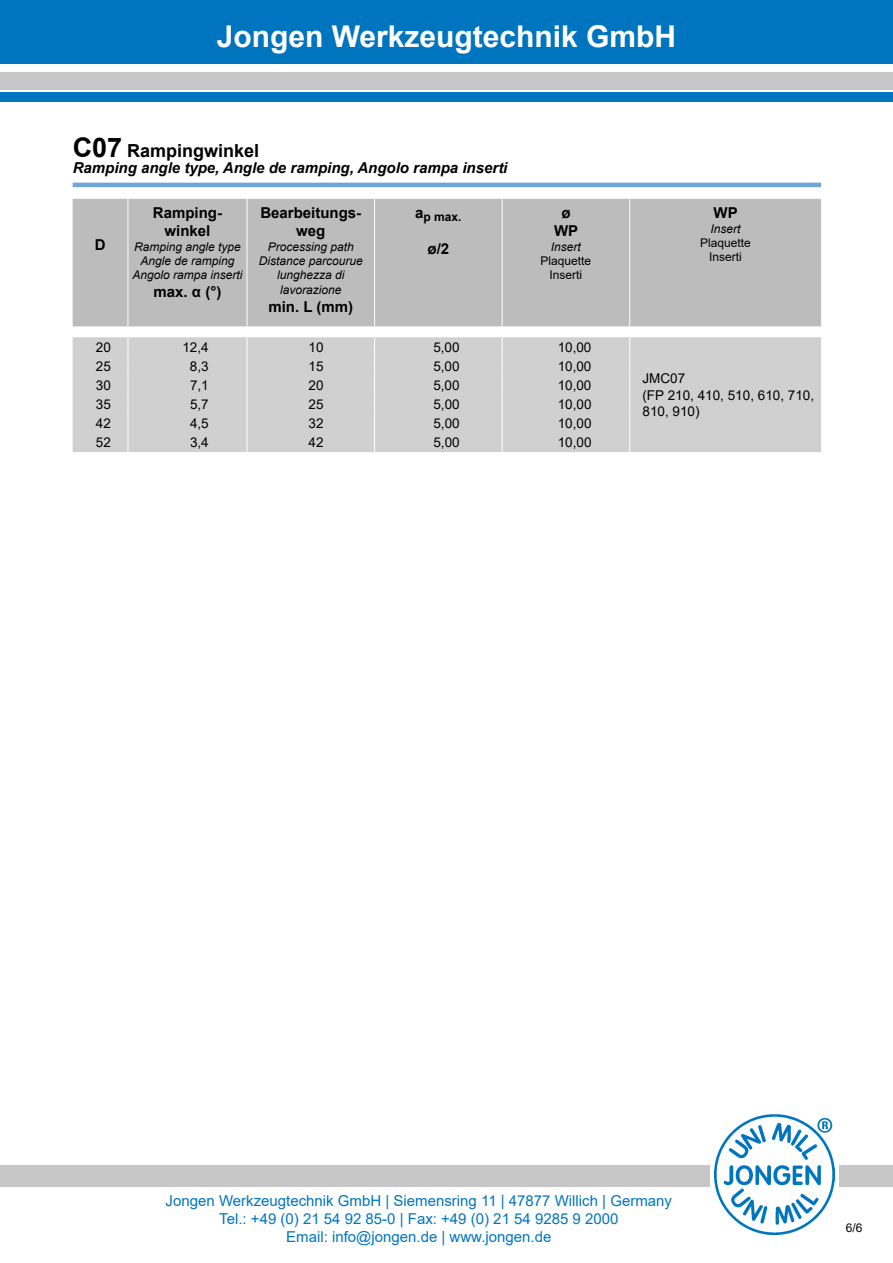
<style>
.page{position:relative;width:893px;height:1263px;background:#fff}
.page>*{position:absolute;margin:0;border:0;box-sizing:border-box;transform-origin:0 0}
.t1{font:700 30px "Arial";color:#fff}
.t2{font:700 18px "Arial";color:#000}
.t3{font:15px/18px "Arial";color:#0075bf;text-align:center}
.t4{font:700 15px/18px "Arial";color:#000;text-align:center}
.t5{font:italic 700 15px "Arial";color:#000}
.t6{font:13.5px/16.2px "Arial";color:#000}
.t7{font:italic 12px/14.4px "Arial";color:#000;text-align:center}
.t8{font:12px/14.4px "Arial";color:#000;text-align:center}
.t9{font:700 12px "Arial";color:#000}
.s1{font-size:27px}
</style>
<div class="page">
<div style="left:0;top:1165px;width:710px;height:21px;background:#c6c6c6"></div>
<div style="left:839px;top:1165px;width:54px;height:21px;background:#c6c6c6"></div>
<img style="left:714px;top:1114px;width:121px;height:121px">
<div style="left:0;top:0;width:893px;height:64px;background:#0075bf"></div>
<div style="left:0;top:92px;width:893px;height:10px;background:#0075bf"></div>
<div style="left:0;top:72px;width:893px;height:17px;background:#c6c6c6"></div>
<div style="left:73px;top:199px;width:748px;height:127px;background:#bcbcbc"></div>
<div style="left:73px;top:337px;width:748px;height:115px;background:#d0d0d0"></div>
<hr style="left:128px;top:199px;width:1px;height:127px;background:#fff">
<hr style="left:247px;top:199px;width:1px;height:127px;background:#fff">
<hr style="left:374px;top:199px;width:1px;height:127px;background:#fff">
<hr style="left:502px;top:199px;width:1px;height:127px;background:#fff">
<hr style="left:629px;top:199px;width:1px;height:127px;background:#fff">
<svg style="left:128px;top:337px;width:1px;height:115px"></svg>
<svg style="left:247px;top:337px;width:1px;height:115px"></svg>
<svg style="left:374px;top:337px;width:1px;height:115px"></svg>
<svg style="left:502px;top:337px;width:1px;height:115px"></svg>
<svg style="left:629px;top:337px;width:1px;height:115px"></svg>
<hr style="left:73px;top:183px;width:748px;height:4px;background:#6ca6db">
<h1 class="t1" style="left:217px;top:15px;width:461px">Jongen Werkzeugtechnik GmbH</h1>
<p class="t2" style="left:73px;top:138px;width:188px"><span class="s1">C07</span> Rampingwinkel</p>
<p class="t5" style="left:73px;top:158px;width:436px">Ramping angle type, Angle de ramping, Angolo rampa inserti</p>
<p class="t4" style="left:95px;top:236px;width:12px">D</p>
<p class="t4" style="left:153px;top:204px;width:71px">Ramping&shy;winkel</p>
<p class="t7" style="left:132px;top:239px;width:112px">Ramping angle type<br>Angle de ramping<br>Angolo rampa inserti</p>
<p class="t4" style="left:154px;top:283px;width:69px">max. α (°)</p>
<p class="t4" style="left:260px;top:204px;width:102px">Bearbeitungs&shy;weg</p>
<p class="t7" style="left:259px;top:239px;width:106px">Processing path<br>Distance parcourue lunghezza di lavorazione</p>
<p class="t4" style="left:268px;top:298px;width:86px">min. L (mm)</p>
<p class="t9" style="left:415px;top:209px;width:48px"><sup>a</sup>p max.</p>
<p class="t4" style="left:428px;top:240px;width:23px">ø/2</p>
<p class="t4" style="left:554px;top:204px;width:26px">ø<br>WP</p>
<p class="t7" style="left:551px;top:239px;width:32px">Insert</p>
<p class="t8" style="left:541px;top:254px;width:52px">Plaquette<br>Inserti</p>
<p class="t6" style="left:96px;top:339px;width:17px">20</p>
<p class="t6" style="left:182px;top:339px;width:28px">12,4</p>
<p class="t6" style="left:309px;top:339px;width:17px">10</p>
<p class="t6" style="left:433px;top:339px;width:28px">5,00</p>
<p class="t6" style="left:558px;top:339px;width:35px">10,00</p>
<p class="t6" style="left:96px;top:358px;width:17px">25</p>
<p class="t6" style="left:190px;top:358px;width:20px">8,3</p>
<p class="t6" style="left:309px;top:358px;width:17px">15</p>
<p class="t6" style="left:433px;top:358px;width:28px">5,00</p>
<p class="t6" style="left:558px;top:358px;width:35px">10,00</p>
<p class="t6" style="left:96px;top:377px;width:17px">30</p>
<p class="t6" style="left:190px;top:377px;width:20px">7,1</p>
<p class="t6" style="left:309px;top:377px;width:17px">20</p>
<p class="t6" style="left:433px;top:377px;width:28px">5,00</p>
<p class="t6" style="left:558px;top:377px;width:35px">10,00</p>
<p class="t6" style="left:96px;top:396px;width:17px">35</p>
<p class="t6" style="left:190px;top:396px;width:20px">5,7</p>
<p class="t6" style="left:309px;top:396px;width:17px">25</p>
<p class="t6" style="left:433px;top:396px;width:28px">5,00</p>
<p class="t6" style="left:558px;top:396px;width:35px">10,00</p>
<p class="t6" style="left:96px;top:415px;width:17px">42</p>
<p class="t6" style="left:190px;top:415px;width:20px">4,5</p>
<p class="t6" style="left:309px;top:415px;width:17px">32</p>
<p class="t6" style="left:433px;top:415px;width:28px">5,00</p>
<p class="t6" style="left:558px;top:415px;width:35px">10,00</p>
<p class="t6" style="left:96px;top:434px;width:17px">52</p>
<p class="t6" style="left:190px;top:434px;width:20px">3,4</p>
<p class="t6" style="left:309px;top:434px;width:17px">42</p>
<p class="t6" style="left:433px;top:434px;width:28px">5,00</p>
<p class="t6" style="left:558px;top:434px;width:35px">10,00</p>
<p class="t4" style="left:714px;top:204px;width:26px">WP</p>
<p class="t7" style="left:711px;top:221px;width:32px">Insert</p>
<p class="t8" style="left:700px;top:236px;width:52px">Plaquette<br>Inserti</p>
<p class="t6" style="left:642px;top:370px;width:173px">JMC07<br>(FP 210, 410, 510, 610, 710,<br>810, 910)</p>
<p class="t3" style="left:166px;top:1191px;width:508px">Jongen Werkzeugtechnik GmbH | Siemensring 11 | 47877 Willich | Germany<br>Tel.: +49 (0) 21 54 92 85-0 | Fax: +49 (0) 21 54 9285 9 2000<br>Email: info@jongen.de | www.jongen.de</p>
<p class="t8" style="left:846px;top:1221px;width:18px">6/6</p>
</div>
